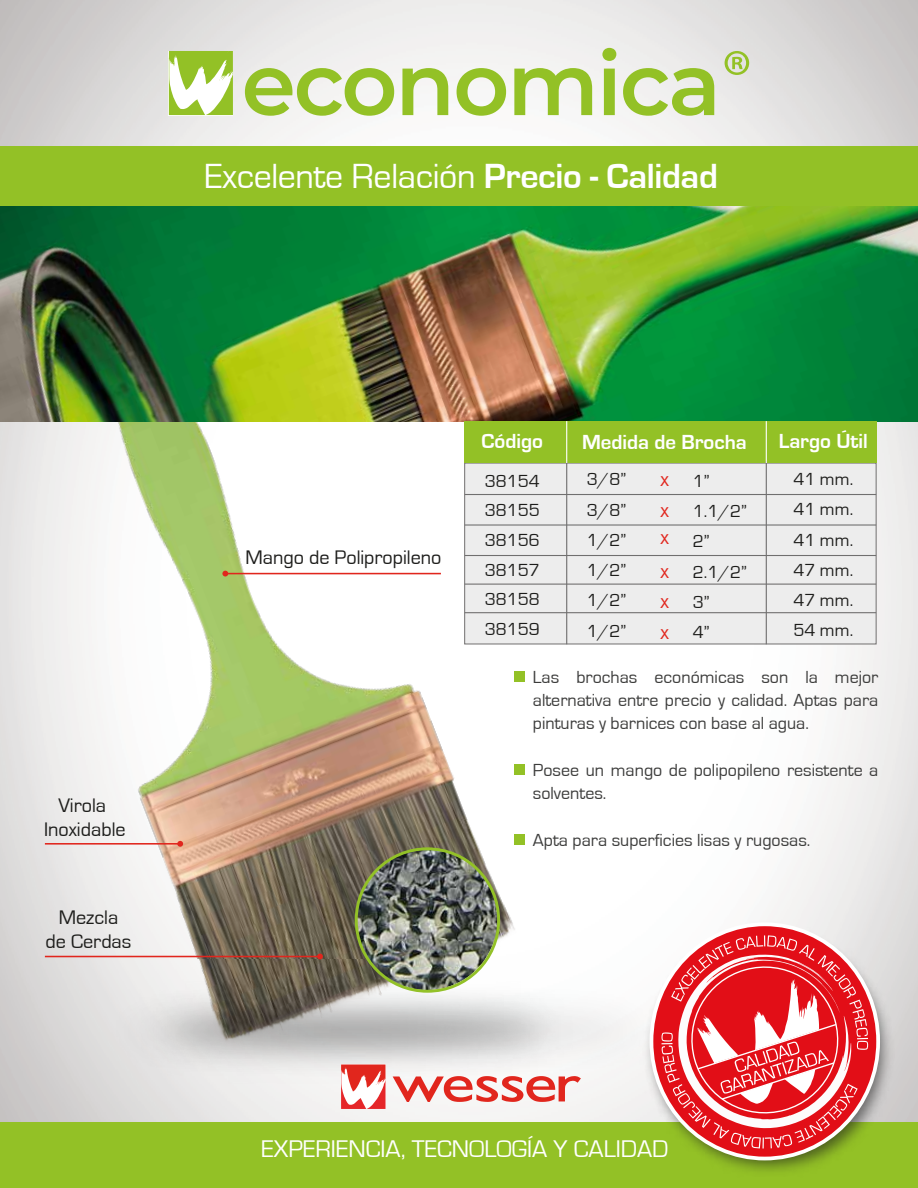
<style>
.page{position:relative;width:918px;height:1188px;background:#fff}
.page>*{position:absolute;margin:0;border:0;box-sizing:border-box;transform-origin:0 0}
.t1{font:36px "Eurostile";letter-spacing:-.01em;color:#fff}
.t2{font:24.9px "Eurostile";color:#fff}
.t3{font:700 21px "Eurostile";color:#fff}
.t4{font:21px/30.2px "Eurostile";color:#e1261d}
.t5{font:20.25px/24.3px "Eurostile";color:#1d1d1b;text-align:center}
.t6{font:18px/23.2px "Eurostile";color:#3c3c3b;text-align:justify}
.t7{font:18px/30.2px "Eurostile";color:#1d1d1b;text-align:justify}
.s1{font-weight:700}
.s2{font-size:21px;color:#e1261d}
</style>
<div class="page">
<img style="left:0;top:0;width:918px;height:884px">
<img style="left:0;top:118px;width:761px;height:1004px">
<div style="left:0;top:146px;width:918px;height:61px;background:#93c126"></div>
<img style="left:0;top:207px;width:918px;height:214px">
<div style="left:0;top:1122px;width:918px;height:66px;background:#93c126"></div>
<hr style="left:225px;top:573px;width:216px;height:1px;background:#e1261d">
<svg style="left:222px;top:571px;width:6px;height:6px"></svg>
<hr style="left:45px;top:956px;width:275px;height:1px;background:#e1261d">
<svg style="left:317px;top:954px;width:6px;height:5px"></svg>
<hr style="left:45px;top:843px;width:135px;height:2px;background:#e1261d">
<svg style="left:177px;top:841px;width:6px;height:6px"></svg>
<div style="left:464px;top:463px;width:413px;height:181px;background:#ededed;border:1px solid #716f6f"></div>
<hr style="left:465px;top:612px;width:411px;height:1px;background:#706f6f">
<hr style="left:465px;top:584px;width:411px;height:1px;background:#706f6f">
<hr style="left:465px;top:555px;width:411px;height:1px;background:#706f6f">
<hr style="left:465px;top:524px;width:411px;height:2px;background:#706f6f">
<hr style="left:465px;top:494px;width:411px;height:1px;background:#706f6f">
<div style="left:464px;top:421px;width:413px;height:42px;background:#93c126"></div>
<hr style="left:566px;top:461px;width:1px;height:183px;background:#706f6f">
<hr style="left:766px;top:461px;width:1px;height:183px;background:#706f6f">
<hr style="left:566px;top:421px;width:1px;height:42px;background:#fff">
<hr style="left:766px;top:421px;width:1px;height:42px;background:#fff">
<img style="left:79px;top:960px;width:523px;height:140px">
<svg style="left:341px;top:1065px;width:45px;height:44px"></svg>
<svg style="left:393px;top:1076px;width:188px;height:26px"></svg>
<div style="left:514px;top:764px;width:11px;height:11px;background:#93c126"></div>
<div style="left:514px;top:672px;width:11px;height:10px;background:#93c126"></div>
<div style="left:514px;top:834px;width:11px;height:11px;background:#93c126"></div>
<img style="left:356px;top:849px;width:141px;height:141px;border-radius:71px">
<div style="left:355px;top:847px;width:145px;height:146px;border:3px solid #93c128;border-radius:50%"></div>
<img style="left:602px;top:884px;width:316px;height:288px">
<svg style="left:651px;top:924px;width:227px;height:235px;fill:#e20e17"></svg>
<svg style="left:661px;top:935px;width:207px;height:214px"></svg>
<svg style="left:725px;top:51px;width:24px;height:24px"></svg>
<svg style="left:245px;top:68px;width:149px;height:48px"></svg>
<svg style="left:402px;top:68px;width:46px;height:47px"></svg>
<svg style="left:457px;top:68px;width:49px;height:48px"></svg>
<svg style="left:514px;top:68px;width:78px;height:47px"></svg>
<svg style="left:602px;top:48px;width:14px;height:67px"></svg>
<svg style="left:623px;top:68px;width:91px;height:48px"></svg>
<svg style="left:169px;top:51px;width:64px;height:64px"></svg>
<h1 class="t1" style="left:205px;top:157px;width:514px">Excelente Relación <span class="s1">Precio - Calidad</span></h1>
<p class="t5" style="left:44px;top:793px;width:83px">Virola<br>Inoxidable</p>
<p class="t5" style="left:46px;top:906px;width:87px">Mezcla<br>de Cerdas</p>
<p class="t5" style="left:245px;top:546px;width:198px">Mango de Polipropileno</p>
<p class="t3" style="left:582px;top:430px;width:166px">Medida de Brocha</p>
<p class="t3" style="left:779px;top:430px;width:91px">Largo Útil</p>
<p class="t3" style="left:482px;top:430px;width:63px">Código</p>
<p class="t7" style="left:485px;top:466px;width:57px;line-height:29.7px">38154<br>38155<br>38156<br>38157<br>38158<br>38159</p>
<p class="t7" style="left:693px;top:466px;width:56px;text-align:left">1”<br>1.1/2”<br>2”<br>2.1/2”<br>3”</p>
<p class="t7" style="left:793px;top:464px;width:61px">41 mm.<br>41 mm.<br>41 mm.<br>47 mm.<br>47 mm.</p>
<p class="t7" style="left:587px;top:465px;width:41px">3/8” 3/8” 1/2” 1/2” 1/2”</p>
<p class="t4" style="left:660px;top:465px;width:10px">x</p>
<p class="t4" style="left:660px;top:496px;width:10px">x</p>
<p class="t4" style="left:660px;top:523px;width:10px">x</p>
<p class="t4" style="left:660px;top:556px;width:10px">x x</p>
<p class="t7" style="left:793px;top:616px;width:61px">54 mm.</p>
<p class="t7" style="left:587px;top:616px;width:41px">1/2”</p>
<p class="t7" style="left:660px;top:618px;width:51px"><span class="s2">x</span> 4”</p>
<p class="t6" style="left:533px;top:666px;width:347px">Las brochas económicas son la mejor alternativa entre precio y calidad. Aptas para pinturas y barnices con base al agua.</p>
<p class="t6" style="left:533px;top:759px;width:347px">Posee un mango de polipopileno resistente a solventes.</p>
<p class="t6" style="left:533px;top:829px;width:279px">Apta para superficies lisas y rugosas.</p>
<h2 class="t2" style="left:262px;top:1136px;width:408px">EXPERIENCIA, TECNOLOGÍA Y CALIDAD</h2>
</div>
